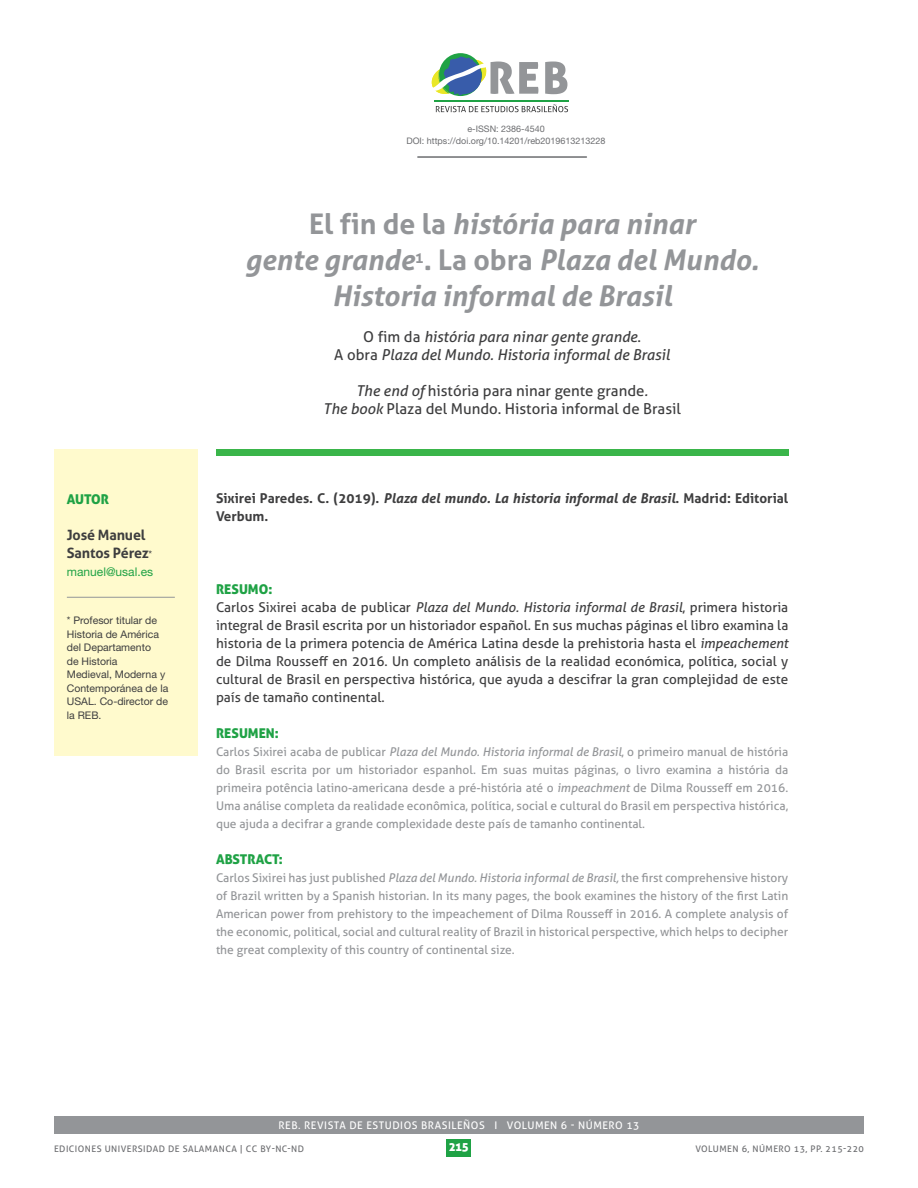
<style>
.page{position:relative;width:918px;height:1188px;background:#fff}
.page>*{position:absolute;margin:0;border:0;box-sizing:border-box;transform-origin:0 0}
.t1{font:italic 700 28.5px/36px "Aller";color:#939598;text-align:center}
.t2{font:15px/18px "Aller";color:#3e3e3f;text-align:center}
.t3{font:italic 15px/18px "Aller";color:#3e3e3f;text-align:center}
.t4{font:700 14.25px/18px "Aller";letter-spacing:-.01em;color:#3e3e3f}
.body{font:13.5px/18px "Aller";color:#3e3e3f;text-align:justify}
.body-2{font:700 13.5px/18px "Aller";color:#3e3e3f}
.body-3{font:13.5px "Aller Display";color:#1fa245}
.body-4{font:12px/18px "Aller";color:#939598;text-align:justify}
.t5{font:12px "Helvetica Neue";color:#1fa245}
.t6{font:12px "Aller Display";color:#fff}
.body-5{font:10.5px/13.5px "Helvetica Neue";color:#3e3e3f}
.t7{font:10.5px "Aller";letter-spacing:.05em;color:#fff}
.t8{font:9px "Aller";letter-spacing:.05em;color:#6c6d70}
.body-6{font:9px "Helvetica Neue";color:#6c6d70}
.s1{font-family:"Helvetica Neue";font-weight:400;font-size:10.5px}
.s2{font-style:normal}
.s3{font-style:italic}
</style>
<div class="page">
<div style="left:54px;top:1116px;width:810px;height:18px;background:#939598"></div>
<div style="left:447px;top:1139px;width:24px;height:18px;background:#1fa245"></div>
<div style="left:216px;top:449px;width:572px;height:6px;background:#3ab54a"></div>
<div style="left:54px;top:449px;width:144px;height:307px;background:#fffacd"></div>
<hr style="left:67px;top:597px;width:108px;height:1px;background:#939598">
<svg style="left:545px;top:62px;width:22px;height:32px"></svg>
<svg style="left:436px;top:104px;width:132px;height:8px"></svg>
<hr style="left:434px;top:100px;width:135px;height:2px;background:#1fa245">
<svg style="left:439px;top:53px;width:43px;height:43px"></svg>
<svg style="left:431px;top:56px;width:107px;height:40px"></svg>
<hr style="left:418px;top:156px;width:168px;height:2px;background:#6c6d70">
<p class="body-6" style="left:467px;top:124px;width:79px">e-ISSN: 2386-4540</p>
<p class="body-6" style="left:406px;top:136px;width:201px">DOI: https://doi.org/10.14201/reb2019613213228</p>
<p class="body-3" style="left:67px;top:491px;width:44px">AUTOR</p>
<p class="t4" style="left:67px;top:526px;width:87px">José Manuel<br>Santos Pérez<span class="s1">*</span></p>
<p class="t5" style="left:67px;top:565px;width:88px">manuel@usal.es</p>
<p class="body-5" style="left:67px;top:614px;width:103px">* Profesor titular de<br>Historia de América del Departamento<br>de Historia<br>Medieval, Moderna y<br>Contemporánea de la<br>USAL. Co-director de la REB.</p>
<p class="t1" style="left:245px;top:206px;width:515px"><span class="s2">El fin de la</span> história para ninar<br>gente grande<sup>1</sup><span class="s2">. La obra</span> Plaza del Mundo.<br>Historia informal de Brasil</p>
<p class="t3" style="left:334px;top:328px;width:337px"><span class="s2">O fim da</span> história para ninar gente grande<span class="s2">.<br>A obra</span> Plaza del Mundo. Historia informal de Brasil</p>
<p class="t2" style="left:323px;top:382px;width:359px"><span class="s3">The end of</span> história para ninar gente grande<span class="s3">.<br>The book</span> Plaza del Mundo. Historia informal de Brasil</p>
<p class="body-2" style="left:216px;top:489px;width:574px">Sixirei Paredes. C. (2019). <span class="s3">Plaza del mundo. La historia informal de Brasil</span>. Madrid: Editorial<br>Verbum.</p>
<p class="body-3" style="left:216px;top:581px;width:58px">RESUMO:</p>
<p class="body" style="left:216px;top:598px;width:574px">Carlos Sixirei acaba de publicar <span class="s3">Plaza del Mundo. Historia informal de Brasil</span>, primera historia integral de Brasil escrita por un historiador español. En sus muchas páginas el libro examina la historia de la primera potencia de América Latina desde la prehistoria hasta el <span class="s3">impeachement </span>de Dilma Rousseff en 2016. Un completo análisis de la realidad económica, política, social y cultural de Brasil en perspectiva histórica, que ayuda a descifrar la gran complejidad de este país de tamaño continental.</p>
<p class="body-3" style="left:216px;top:725px;width:64px">RESUMEN:</p>
<p class="body-4" style="left:216px;top:743px;width:574px">Carlos Sixirei acaba de publicar <span class="s3">Plaza del Mundo. Historia informal de Brasil</span>, o primeiro manual de história do Brasil escrita por um historiador espanhol. Em suas muitas páginas, o livro examina a história da primeira potência latino-americana desde a pré-história até o <span class="s3">impeachment</span> de Dilma Rousseff em 2016.<br>Uma análise completa da realidade econômica, política, social e cultural do Brasil em perspectiva histórica, que ajuda a decifrar a grande complexidade deste país de tamanho continental.</p>
<p class="body-3" style="left:216px;top:851px;width:68px">ABSTRACT:</p>
<p class="body-4" style="left:216px;top:869px;width:574px">Carlos Sixirei has just published <span class="s3">Plaza del Mundo. Historia informal de Brasil,</span> the first comprehensive history of Brazil written by a Spanish historian. In its many pages, the book examines the history of the first Latin American power from prehistory to the impeachement of Dilma Rousseff in 2016. A complete analysis of the economic, political, social and cultural reality of Brazil in historical perspective, which helps to decipher the great complexity of this country of continental size.</p>
<p class="t7" style="left:278px;top:1119px;width:363px">REB. REVISTA DE ESTUDIOS BRASILEÑOS I VOLUMEN 6 - NÚMERO 13</p>
<p class="t8" style="left:54px;top:1143px;width:252px">EDICIONES UNIVERSIDAD DE SALAMANCA | CC BY-NC-ND</p>
<p class="t6" style="left:449px;top:1139px;width:21px">215</p>
<p class="t8" style="left:695px;top:1143px;width:170px">VOLUMEN 6, NÚMERO 13, PP. 215-220</p>
</div>
